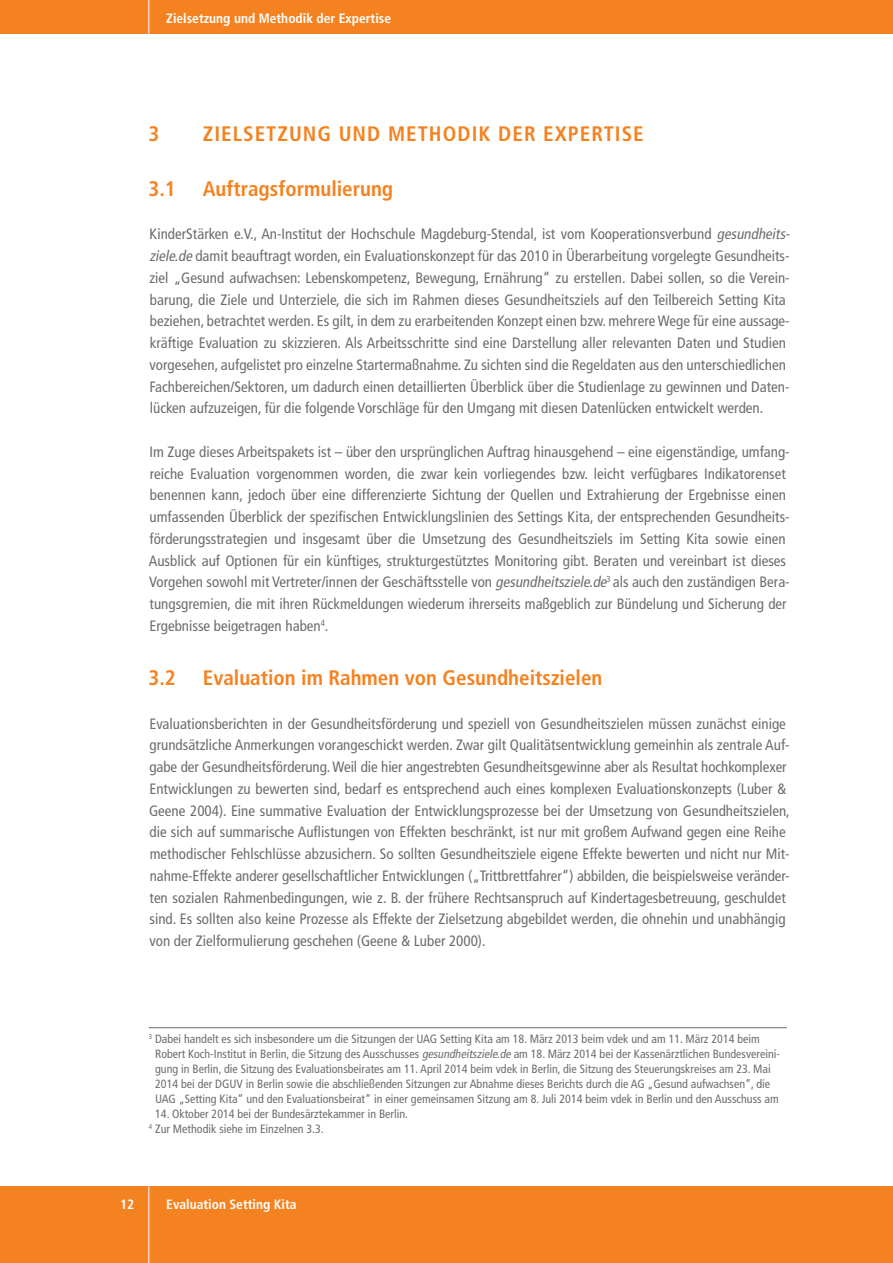
<style>
.page{position:relative;width:893px;height:1263px;background:#fff}
.page>*{position:absolute;margin:0;border:0;box-sizing:border-box;transform-origin:0 0}
.t1{font:700 condensed 21px "Frutiger";color:#f58220}
.t2{font:700 condensed 21px "Frutiger";letter-spacing:.05em;color:#f58220}
.t3{font:condensed 15px/21.8px "Frutiger";color:#6c6d70}
.t4{font:700 condensed 13.5px "Frutiger";color:#fff}
.t5{font:condensed 12px/15px "Frutiger";color:#6c6d70}
.s1{font-style:italic}
</style>
<div class="page">
<div style="left:0;top:0;width:893px;height:34px;background:#f58220"></div>
<div style="left:0;top:1186px;width:893px;height:77px;background:#f58220"></div>
<hr style="left:148px;top:1186px;width:1px;height:77px;background:#fff">
<hr style="left:148px;top:0;width:1px;height:34px;background:#fff">
<hr style="left:149px;top:1027px;width:638px;height:1px;background:#6c6d70">
<p class="t4" style="left:166px;top:10px;width:226px">Zielsetzung und Methodik der Expertise</p>
<h1 class="t1" style="left:148px;top:122px;width:31px">3 Zie</h1>
<h1 class="t2" style="left:233px;top:122px;width:237px">lsetzung und Methodik</h1>
<h1 class="t1" style="left:498px;top:122px;width:13px">der</h1>
<h1 class="t1" style="left:543px;top:122px;width:37px">Expertise</h1>
<h1 class="t1" style="left:148px;top:176px;width:29px">3.1</h1>
<h1 class="t1" style="left:203px;top:176px;width:192px">Auftragsformulierung</h1>
<p class="t3" style="left:149px;top:223px;width:642px">KinderStärken e.V., An-Institut der Hochschule Magdeburg-Stendal, ist vom Kooperationsverbund <span class="s1">gesundheits&shy;ziele.de</span> damit beauftragt worden, ein Evaluationskonzept für das 2010 in Überarbeitung vorgelegte Gesundheits&shy;ziel „Gesund aufwachsen: Lebenskompetenz, Bewegung, Ernährung“ zu erstellen. Dabei sollen, so die Verein&shy;barung, die Ziele und Unterziele, die sich im Rahmen dieses Gesundheitsziels auf den Teilbereich Setting Kita beziehen, betrachtet werden. Es gilt, in dem zu erarbeitenden Konzept einen bzw. mehrere Wege für eine aussage&shy;kräftige Evaluation zu skizzieren. Als Arbeitsschritte sind eine Darstellung aller relevanten Daten und Studien vorgesehen, aufgelistet pro einzelne Startermaßnahme. Zu sichten sind die Regeldaten aus den unterschiedlichen Fachbereichen/Sektoren, um dadurch einen detaillierten Überblick über die Studienlage zu gewinnen und Daten&shy;lücken aufzuzeigen, für die folgende Vorschläge für den Umgang mit diesen Datenlücken entwickelt werden.</p>
<p class="t3" style="left:149px;top:441px;width:642px">Im Zuge dieses Arbeitspakets ist – über den ursprünglichen Auftrag hinausgehend – eine eigenständige, umfang&shy;reiche Evaluation vorgenommen worden, die zwar kein vorliegendes bzw. leicht verfügbares Indikatorenset benennen kann, jedoch über eine differenzierte Sichtung der Quellen und Extrahierung der Ergebnisse einen umfassenden Überblick der spezifischen Entwicklungslinien des Settings Kita, der entsprechenden Gesundheits&shy;förderungsstrategien und insgesamt über die Umsetzung des Gesundheitsziels im Setting Kita sowie einen Ausblick auf Optionen für ein künftiges, strukturgestütztes Monitoring gibt. Beraten und vereinbart ist dieses Vorgehen sowohl mit Vertreter/innen der Geschäftsstelle von <span class="s1">gesundheitsziele.de</span><sup>3</sup> als auch den zuständigen Bera&shy;tungsgremien, die mit ihren Rückmeldungen wiederum ihrerseits maßgeblich zur Bündelung und Sicherung der Ergebnisse beigetragen haben<sup>4</sup>.</p>
<h1 class="t1" style="left:148px;top:665px;width:29px">3.2</h1>
<h1 class="t1" style="left:203px;top:665px;width:401px">Evaluation im Rahmen von Gesundheitszielen</h1>
<p class="t3" style="left:149px;top:713px;width:642px">Evaluationsberichten in der Gesundheitsförderung und speziell von Gesundheitszielen müssen zunächst einige grundsätzliche Anmerkungen vorangeschickt werden. Zwar gilt Qualitätsentwicklung gemeinhin als zentrale Auf&shy;gabe der Gesundheitsförderung. Weil die hier angestrebten Gesundheitsgewinne aber als Resultat hochkomplexer Entwicklungen zu bewerten sind, bedarf es entsprechend auch eines komplexen Evaluationskonzepts (Luber &amp; Geene 2004). Eine summative Evaluation der Entwicklungsprozesse bei der Umsetzung von Gesundheitszielen, die sich auf summarische Auflistungen von Effekten beschränkt, ist nur mit großem Aufwand gegen eine Reihe methodischer Fehlschlüsse abzusichern. So sollten Gesundheitsziele eigene Effekte bewerten und nicht nur Mit&shy;nahme-Effekte anderer gesellschaftlicher Entwicklungen („Trittbrettfahrer“) abbilden, die beispielsweise veränder&shy;ten sozialen Rahmenbedingungen, wie z. B. der frühere Rechtsanspruch auf Kindertagesbetreuung, geschuldet sind. Es sollten also keine Prozesse als Effekte der Zielsetzung abgebildet werden, die ohnehin und unabhängig von der Zielformulierung geschehen (Geene &amp; Luber 2000).</p>
<p class="t5" style="left:155px;top:1031px;width:626px;text-indent:-6px"><sup>3</sup> Dabei handelt es sich insbesondere um die Sitzungen der UAG Setting Kita am 18. März 2013 beim vdek und am 11. März 2014 beim Robert Koch-Institut in Berlin, die Sitzung des Ausschusses <span class="s1">gesundheitsziele.de</span> am 18. März 2014 bei der Kassenärztlichen Bundesvereini&shy;gung in Berlin, die Sitzung des Evaluationsbeirates am 11. April 2014 beim vdek in Berlin, die Sitzung des Steuerungskreises am 23. Mai 2014 bei der DGUV in Berlin sowie die abschließenden Sitzungen zur Abnahme dieses Berichts durch die AG „Gesund aufwachsen“, die UAG „Setting Kita“ und den Evaluationsbeirat“ in einer gemeinsamen Sitzung am 8. Juli 2014 beim vdek in Berlin und den Ausschuss am</p>
<p class="t5" style="left:149px;top:1106px;width:261px;text-indent:6px">14. Oktober 2014 bei der Bundesärztekammer in Berlin.<br><sup>4</sup> Zur Methodik siehe im Einzelnen 3.3.</p>
<p class="t4" style="left:120px;top:1196px;width:16px">12</p>
<p class="t4" style="left:166px;top:1196px;width:132px">Evaluation Setting Kita</p>
</div>
